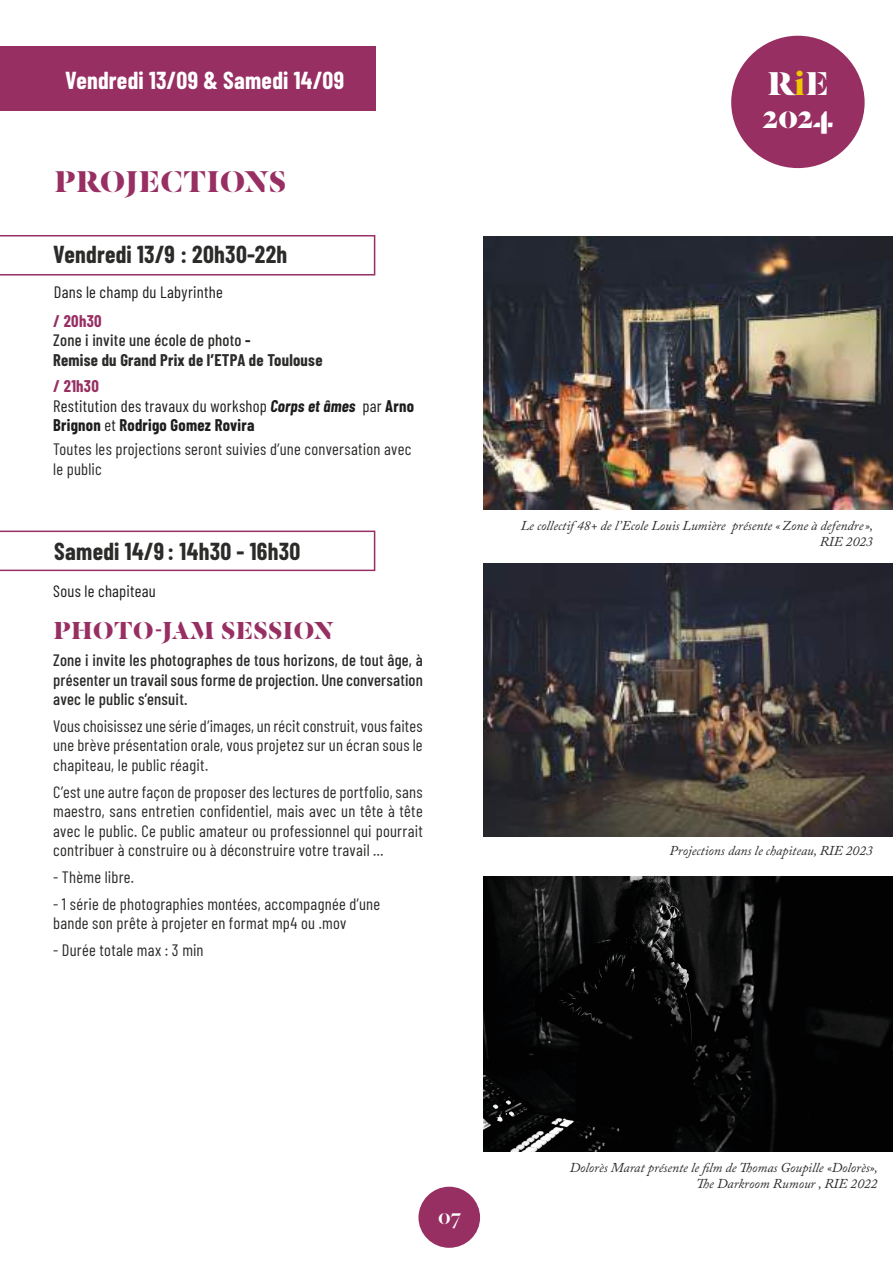
<style>
.page{position:relative;width:893px;height:1263px;background:#fff}
.page>*{position:absolute;margin:0;border:0;box-sizing:border-box;transform-origin:0 0}
.t1{font:700 36.3px/32.5px "Dala Floda";letter-spacing:.005em;color:#fff}
.t2{font:700 33px "Dala Floda";letter-spacing:.02em;color:#972f63}
.t3{font:700 27px "Dala Floda";letter-spacing:.025em;color:#972f63}
.t4{font:24.75px "Dala Floda Roman No.2";color:#fff}
.t5{font:700 24px "Barlow Condensed";letter-spacing:.01em;color:#2b2b2a}
.t6{font:700 24px "Barlow Condensed";letter-spacing:.01em;color:#fff}
.t7{font:16.5px/19.5px "Barlow Condensed";letter-spacing:.015em;color:#2b2b2a}
.t8{font:500 16.5px/19.5px "Barlow Condensed";letter-spacing:.01em;color:#2b2b2a;text-align:justify}
.t9{font:16.5px/19.5px "Barlow Condensed";letter-spacing:.015em;color:#1d1d1d}
.t10{font:700 16.5px/19.5px "Barlow Condensed";letter-spacing:.015em;color:#2b2b2a}
.t11{font:italic 13.5px/16.2px "Adobe Caslon Pro";color:#2b2b2a;text-align:right}
.s1{color:#972f63}
.s2{font-weight:500}
.s3{font-weight:700;color:#972f63}
.s4{font-weight:700;font-style:italic}
.s5{font-weight:700}
.s6{color:#eec700}
</style>
<div class="page">
<div style="left:418px;top:1187px;width:62px;height:61px;background:#972f63;border-radius:50%"></div>
<div style="left:731px;top:36px;width:134px;height:132px;background:#972f63;border-radius:50%"></div>
<img style="left:483px;top:876px;width:410px;height:275px">
<img style="left:484px;top:564px;width:409px;height:272px">
<img style="left:484px;top:236px;width:409px;height:273px">
<svg style="left:0;top:235px;width:375px;height:40px"></svg>
<svg style="left:0;top:531px;width:375px;height:40px"></svg>
<div style="left:0;top:47px;width:375px;height:64px;background:#972f63"></div>
<h3 class="t6" style="left:65px;top:64px;width:281px">Vendredi 13/09 &amp; Samedi 14/09</h3>
<h2 class="t2" style="left:55px;top:159px;width:233px">PROJECTIONS</h2>
<h3 class="t5" style="left:53px;top:238px;width:236px">Vendredi 13/9 : 20h30-22h</h3>
<p class="t9" style="left:54px;top:281px;width:170px">Dans le champ du Labyrinthe</p>
<p class="t10" style="left:53px;top:310px;width:271px"><span class="s1">/ 20h30<br></span><span class="s2">Zone i invite une école de photo</span> -<br>Remise du Grand Prix de l’ETPA de Toulouse</p>
<p class="t9" style="left:53px;top:375px;width:362px"><span class="s3">/ 21h30<br></span>Restitution des travaux du workshop <span class="s4">Corps et âmes</span> par <span class="s5">Arno<br>Brignon</span> et <span class="s5">Rodrigo Gomez Rovira</span></p>
<p class="t7" style="left:53px;top:438px;width:360px">Toutes les projections seront suivies d’une conversation avec le public</p>
<h3 class="t5" style="left:54px;top:534px;width:248px">Samedi 14/9 : 14h30 - 16h30</h3>
<p class="t9" style="left:53px;top:580px;width:104px">Sous le chapiteau</p>
<h3 class="t3" style="left:53px;top:612px;width:282px">PHOTO-JAM SESSION</h3>
<p class="t8" style="left:53px;top:649px;width:371px">Zone i invite les photographes de tous horizons, de tout âge, à présenter un travail sous forme de projection. Une conversation avec le public s’ensuit.</p>
<p class="t7" style="left:53px;top:715px;width:371px;text-align:justify">Vous choisissez une série d’images, un récit construit, vous faites une brève présentation orale, vous projetez sur un écran sous le chapiteau, le public réagit.</p>
<p class="t7" style="left:53px;top:781px;width:371px;text-align:justify">C’est une autre façon de proposer des lectures de portfolio, sans maestro, sans entretien confidentiel, mais avec un tête à tête avec le public. Ce public amateur ou professionnel qui pourrait contribuer à construire ou à déconstruire votre travail …</p>
<p class="t7" style="left:53px;top:866px;width:82px">- Thème libre.</p>
<p class="t7" style="left:53px;top:893px;width:329px">- 1 série de photographies montées, accompagnée d’une bande son prête à projeter en format mp4 ou .mov</p>
<p class="t7" style="left:53px;top:939px;width:152px">- Durée totale max : 3 min</p>
<h1 class="t1" style="left:763px;top:66px;width:72px">R<span class="s6">i</span>E<br>2024</h1>
<p class="t11" style="left:521px;top:517px;width:354px">Le collectif 48+ de l’Ecole Louis Lumière présente «Zone à defendre»,<br>RIE 2023</p>
<p class="t11" style="left:669px;top:842px;width:205px">Projections dans le chapiteau, RIE 2023</p>
<h3 class="t4" style="left:438px;top:1200px;width:25px">07</h3>
<p class="t11" style="left:570px;top:1159px;width:310px">Dolorès Marat présente le film de Thomas Goupille «Dolorès»,<br>The Darkroom Rumour , RIE 2022</p>
</div>
